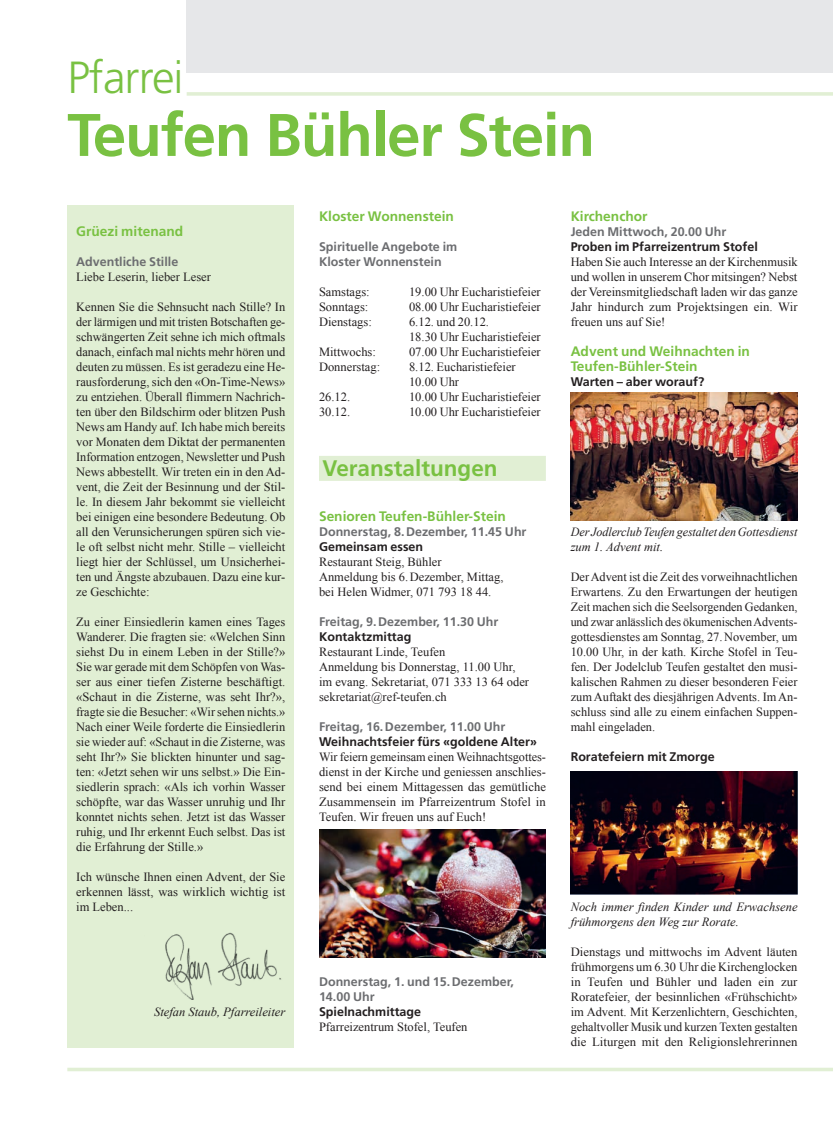
<style>
.page{position:relative;width:833px;height:1134px;background:#fff}
.page>*{position:absolute;margin:0;border:0;box-sizing:border-box;transform-origin:0 0}
.t1{font:700 60px "Frutiger LT Std";letter-spacing:-.02em;color:#79c142}
.t2{font:300 45px "Frutiger LT Std";letter-spacing:-.02em;color:#79c142}
.t3{font:700 22.5px "Frutiger LT Std";color:#79c142}
.t4{font:700 13.75px/15px "Frutiger LT Std";color:#79c142}
.t5{font:12.5px/15px "Times New Roman";color:#231f20;text-align:justify}
.t6{font:700 12.5px/15px "Frutiger LT Std";color:#6c6d70}
.t7{font:700 12.5px "Frutiger LT Std";color:#231f20}
.t8{font:italic 12.5px/15px "Times New Roman";color:#231f20}
</style>
<div class="page">
<div style="left:187px;top:0;width:646px;height:73px;background:#e6e7e9"></div>
<hr style="left:187px;top:92px;width:646px;height:4px;background:#e1efd4">
<hr style="left:67px;top:1068px;width:766px;height:3px;background:#e1efd4">
<div style="left:319px;top:456px;width:227px;height:25px;background:#e1efd4"></div>
<img style="left:319px;top:830px;width:227px;height:127px">
<img style="left:570px;top:393px;width:227px;height:127px">
<img style="left:570px;top:771px;width:227px;height:124px">
<div style="left:67px;top:206px;width:227px;height:842px;background:#e1efd4"></div>
<img style="left:165px;top:932px;width:117px;height:68px">
<h2 class="t2" style="left:67px;top:52px;width:118px">Pfarrei</h2>
<h1 class="t1" style="left:67px;top:100px;width:529px">Teufen Bühler Stein</h1>
<p class="t4" style="left:76px;top:223px;width:108px">Grüezi mitenand</p>
<p class="t6" style="left:76px;top:254px;width:104px">Adventliche Stille</p>
<p class="t5" style="left:76px;top:269px;width:136px">Liebe Leserin, lieber Leser</p>
<p class="t5" style="left:76px;top:299px;width:211px">Kennen Sie die Sehnsucht nach Stille? In der lärmigen und mit tristen Botschaften ge&shy;schwängerten Zeit sehne ich mich oftmals danach, einfach mal nichts mehr hören und deuten zu müssen. Es ist geradezu eine He&shy;rausforderung, sich den «On-Time-News» zu entziehen. Überall flimmern Nachrich&shy;ten über den Bildschirm oder blitzen Push News am Handy auf. Ich habe mich bereits vor Monaten dem Diktat der permanenten Information entzogen, Newsletter und Push News abbestellt. Wir treten ein in den Ad&shy;vent, die Zeit der Besinnung und der Stil&shy;le. In diesem Jahr bekommt sie vielleicht bei einigen eine besondere Bedeutung. Ob all den Verunsicherungen spüren sich vie&shy;le oft selbst nicht mehr. Stille – vielleicht liegt hier der Schlüssel, um Unsicherhei&shy;ten und Ängste abzubauen. Dazu eine kur&shy;ze Geschichte:</p>
<p class="t5" style="left:76px;top:614px;width:211px">Zu einer Einsiedlerin kamen eines Tages Wanderer. Die fragten sie: «Welchen Sinn siehst Du in einem Leben in der Stille?» Sie war gerade mit dem Schöpfen von Was&shy;ser aus einer tiefen Zisterne beschäftigt. «Schaut in die Zisterne, was seht Ihr?», fragte sie die Besucher: «Wir sehen nichts.» Nach einer Weile forderte die Einsiedlerin sie wieder auf: «Schaut in die Zisterne, was seht Ihr?» Sie blickten hinunter und sag&shy;ten: «Jetzt sehen wir uns selbst.» Die Ein&shy;siedlerin sprach: «Als ich vorhin Wasser schöpfte, war das Wasser unruhig und Ihr konntet nichts sehen. Jetzt ist das Wasser ruhig, und Ihr erkennt Euch selbst. Das ist die Erfahrung der Stille.»</p>
<p class="t5" style="left:76px;top:869px;width:211px">Ich wünsche Ihnen einen Advent, der Sie erkennen lässt, was wirklich wichtig ist im Leben...</p>
<p class="t8" style="left:154px;top:1004px;width:133px">Stefan Staub, Pfarreileiter</p>
<p class="t4" style="left:319px;top:208px;width:136px">Kloster Wonnenstein</p>
<p class="t6" style="left:319px;top:239px;width:140px">Spirituelle Angebote im<br>Kloster Wonnenstein</p>
<p class="t5" style="left:319px;top:284px;width:52px">Samstags:</p>
<p class="t5" style="left:409px;top:284px;width:133px">19.00 Uhr Eucharistiefeier</p>
<p class="t5" style="left:319px;top:299px;width:51px">Sonntags:</p>
<p class="t5" style="left:409px;top:299px;width:133px">08.00 Uhr Eucharistiefeier</p>
<p class="t5" style="left:319px;top:314px;width:54px">Dienstags:</p>
<p class="t5" style="left:409px;top:314px;width:133px">6.12. und 20.12.<br>18.30 Uhr Eucharistiefeier</p>
<p class="t5" style="left:319px;top:344px;width:58px">Mittwochs:</p>
<p class="t5" style="left:409px;top:344px;width:133px">07.00 Uhr Eucharistiefeier</p>
<p class="t5" style="left:319px;top:359px;width:63px">Donnerstag:</p>
<p class="t5" style="left:409px;top:359px;width:108px">8.12. Eucharistiefeier<br>10.00 Uhr</p>
<p class="t5" style="left:319px;top:389px;width:33px">26.12.</p>
<p class="t5" style="left:409px;top:389px;width:133px">10.00 Uhr Eucharistiefeier</p>
<p class="t5" style="left:319px;top:404px;width:33px">30.12.</p>
<p class="t5" style="left:409px;top:404px;width:133px">10.00 Uhr Eucharistiefeier</p>
<h3 class="t3" style="left:322px;top:454px;width:177px">Veranstaltungen</h3>
<p class="t4" style="left:319px;top:508px;width:188px">Senioren Teufen-Bühler-Stein</p>
<p class="t6" style="left:319px;top:524px;width:209px">Donnerstag, 8.Dezember, 11.45 Uhr</p>
<p class="t7" style="left:319px;top:539px;width:106px">Gemeinsam essen</p>
<p class="t5" style="left:319px;top:554px;width:186px;text-align:left">Restaurant Steig, Bühler<br>Anmeldung bis 6.Dezember, Mittag, bei Helen Widmer, 071 793 18 44.</p>
<p class="t6" style="left:319px;top:614px;width:181px">Freitag, 9.Dezember, 11.30 Uhr</p>
<p class="t7" style="left:319px;top:629px;width:94px">Kontaktzmittag</p>
<p class="t5" style="left:319px;top:644px;width:212px;text-align:left">Restaurant Linde, Teufen<br>Anmeldung bis Donnerstag, 11.00 Uhr, im evang. Sekretariat, 071 333 13 64 oder sekretariat@ref-teufen.ch</p>
<p class="t6" style="left:319px;top:719px;width:188px">Freitag, 16.Dezember, 11.00 Uhr</p>
<p class="t7" style="left:319px;top:734px;width:219px">Weihnachtsfeier fürs «goldene Alter»</p>
<p class="t5" style="left:319px;top:749px;width:228px">Wir feiern gemeinsam einen Weihnachtsgottes&shy;dienst in der Kirche und geniessen anschlies&shy;send bei einem Mittagessen das gemütliche Zusammensein im Pfarreizentrum Stofel in Teufen. Wir freuen uns auf Euch!</p>
<p class="t4" style="left:570px;top:208px;width:78px">Kirchenchor</p>
<p class="t6" style="left:570px;top:224px;width:157px">Jeden Mittwoch, 20.00 Uhr</p>
<p class="t7" style="left:570px;top:239px;width:189px">Proben im Pfarreizentrum Stofel</p>
<p class="t5" style="left:570px;top:254px;width:228px">Haben Sie auch Interesse an der Kirchenmusik und wollen in unserem Chor mitsingen? Nebst der Vereinsmitgliedschaft laden wir das ganze Jahr hindurch zum Projektsingen ein. Wir freuen uns auf Sie!</p>
<p class="t4" style="left:570px;top:343px;width:181px">Advent und Weihnachten in<br>Teufen-Bühler-Stein</p>
<p class="t7" style="left:570px;top:374px;width:135px">Warten – aber worauf?</p>
<p class="t8" style="left:570px;top:524px;width:228px">Der Jodlerclub Teufen gestaltet den Gottesdienst zum 1. Advent mit.</p>
<p class="t5" style="left:570px;top:569px;width:228px">Der Advent ist die Zeit des vorweihnachtlichen Erwartens. Zu den Erwartungen der heutigen Zeit machen sich die Seelsorgenden Gedanken, und zwar anlässlich des ökumenischen Advents&shy;gottesdienstes am Sonntag, 27.November, um 10.00 Uhr, in der kath. Kirche Stofel in Teu&shy;fen. Der Jodelclub Teufen gestaltet den musi&shy;kalischen Rahmen zu dieser besonderen Feier zum Auftakt des diesjährigen Advents. Im An&shy;schluss sind alle zu einem einfachen Suppen&shy;mahl eingeladen.</p>
<p class="t7" style="left:570px;top:749px;width:146px">Roratefeiern mit Zmorge</p>
<p class="t6" style="left:319px;top:974px;width:196px">Donnerstag, 1. und 15.Dezember,<br>14.00 Uhr</p>
<p class="t7" style="left:319px;top:1004px;width:104px">Spielnachmittage</p>
<p class="t5" style="left:319px;top:1019px;width:150px">Pfarreizentrum Stofel, Teufen</p>
<p class="t8" style="left:570px;top:899px;width:228px">Noch immer finden Kinder und Erwachsene frühmorgens den Weg zur Rorate.</p>
<p class="t5" style="left:570px;top:944px;width:228px">Dienstags und mittwochs im Advent läuten frühmorgens um 6.30 Uhr die Kirchenglocken in Teufen und Bühler und laden ein zur Roratefeier, der besinnlichen «Frühschicht» im Advent. Mit Kerzenlichtern, Geschichten, gehaltvoller Musik und kurzen Texten gestalten die Liturgen mit den Religionslehrerinnen</p>
</div>
